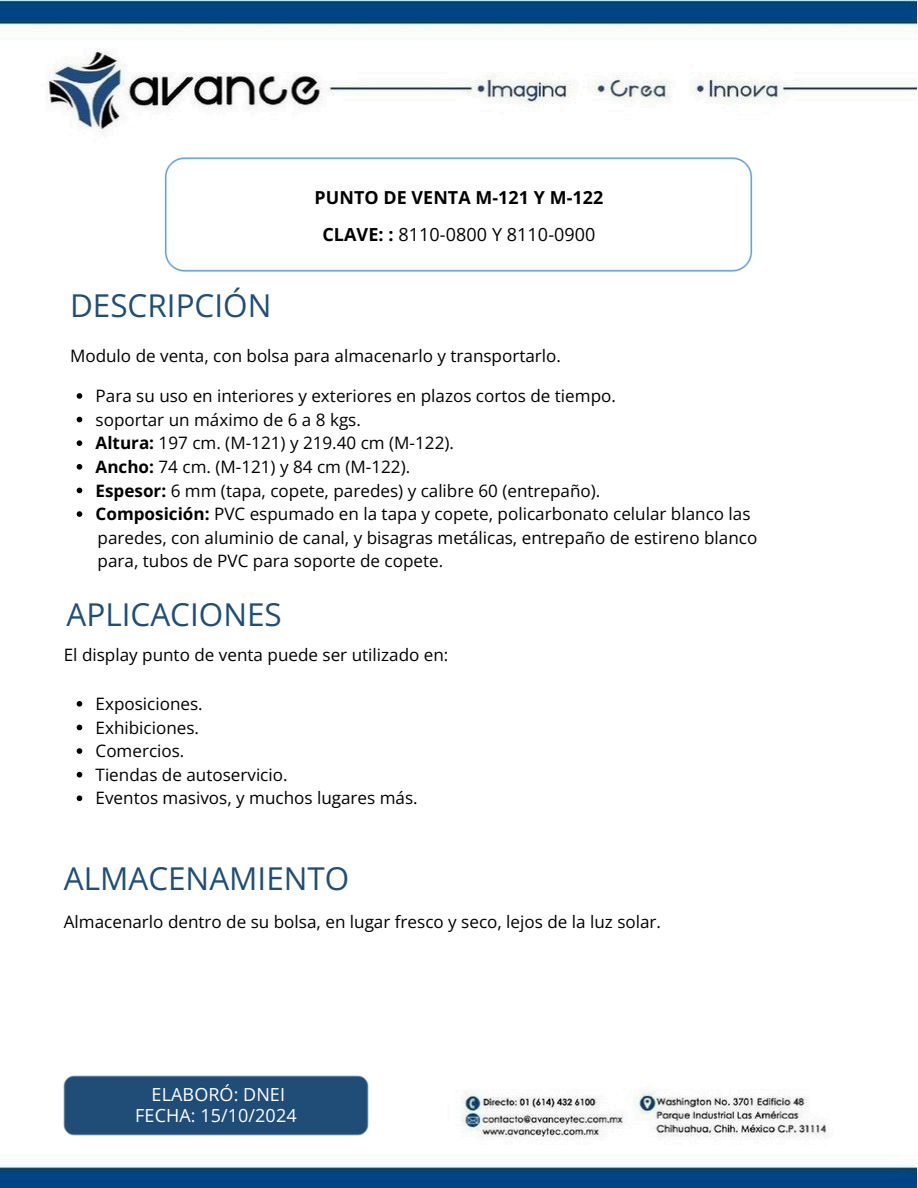
<style>
.page{position:relative;width:918px;height:1188px;background:#fff}
.page>*{position:absolute;margin:0;border:0;box-sizing:border-box;transform-origin:0 0}
.t1{font:31.5px "Open Sans";color:#1f4e79}
.t2{font:18px/21.3px "Open Sans";letter-spacing:.005em;color:#fff;text-align:center}
.t3{font:18px "Open Sans";letter-spacing:.005em;color:#000}
.t4{font:700 17.85px "Open Sans";letter-spacing:.005em;color:#000}
.t5{font:17.1px "Open Sans";color:#000}
.s1{font-weight:700}
</style>
<div class="page">
<img style="left:0;top:0;width:917px;height:1188px">
<img style="left:158px;top:150px;width:601px;height:128px">
<img style="left:59px;top:1072px;width:314px;height:67px">
<svg style="left:77px;top:393px;width:5px;height:6px"></svg>
<svg style="left:77px;top:417px;width:5px;height:5px"></svg>
<svg style="left:77px;top:440px;width:5px;height:6px"></svg>
<svg style="left:77px;top:464px;width:5px;height:6px"></svg>
<svg style="left:77px;top:488px;width:5px;height:5px"></svg>
<svg style="left:77px;top:511px;width:5px;height:6px"></svg>
<svg style="left:77px;top:701px;width:5px;height:6px"></svg>
<svg style="left:77px;top:725px;width:5px;height:5px"></svg>
<svg style="left:77px;top:748px;width:5px;height:6px"></svg>
<svg style="left:77px;top:772px;width:5px;height:5px"></svg>
<svg style="left:77px;top:795px;width:5px;height:6px"></svg>
<h1 class="t4" style="left:315px;top:185px;width:290px">PUNTO DE VENTA M-121 Y M-122</h1>
<p class="t3" style="left:322px;top:221px;width:275px"><span class="s1">CLAVE: :</span> 8110-0800 Y 8110-0900</p>
<p class="t1" style="left:70px;top:284px;width:203px">DESCRIPCIÓN</p>
<p class="t5" style="left:70px;top:344px;width:492px">Modulo de venta, con bolsa para almacenarlo y transportarlo.</p>
<p class="t5" style="left:96px;top:384px;width:522px">Para su uso en interiores y exteriores en plazos cortos de tiempo.</p>
<p class="t5" style="left:96px;top:407px;width:267px">soportar un máximo de 6 a 8 kgs.</p>
<p class="t5" style="left:96px;top:431px;width:360px"><span class="s1">Altura:</span> 197 cm. (M-121) y 219.40 cm (M-122).</p>
<p class="t5" style="left:96px;top:455px;width:316px"><span class="s1">Ancho:</span> 74 cm. (M-121) y 84 cm (M-122).</p>
<p class="t5" style="left:96px;top:478px;width:506px"><span class="s1">Espesor:</span> 6 mm (tapa, copete, paredes) y calibre 60 (entrepaño).</p>
<p class="t5" style="left:96px;top:502px;width:656px"><span class="s1">Composición:</span> PVC espumado en la tapa y copete, policarbonato celular blanco las</p>
<h1 class="t5" style="left:98px;top:526px;width:661px">paredes, con aluminio de canal, y bisagras metálicas, entrepaño de estireno blanco</h1>
<p class="t5" style="left:98px;top:549px;width:347px">para, tubos de PVC para soporte de copete.</p>
<p class="t1" style="left:67px;top:592px;width:217px">APLICACIONES</p>
<h3 class="t5" style="left:64px;top:643px;width:386px">El display punto de venta puede ser utilizado en:</h3>
<p class="t5" style="left:96px;top:692px;width:109px">Exposiciones.</p>
<p class="t5" style="left:96px;top:715px;width:105px">Exhibiciones.</p>
<p class="t5" style="left:96px;top:739px;width:90px">Comercios.</p>
<p class="t5" style="left:96px;top:763px;width:193px">Tiendas de autoservicio.</p>
<h1 class="t5" style="left:96px;top:786px;width:324px">Eventos masivos, y muchos lugares más.</h1>
<p class="t1" style="left:64px;top:857px;width:287px">ALMACENAMIENTO</p>
<p class="t5" style="left:64px;top:909px;width:599px">Almacenarlo dentro de su bolsa, en lugar fresco y seco, lejos de la luz solar.</p>
<h2 class="t2" style="left:135px;top:1083px;width:163px">ELABORÓ: DNEI<br>FECHA: 15/10/2024</h2>
</div>
